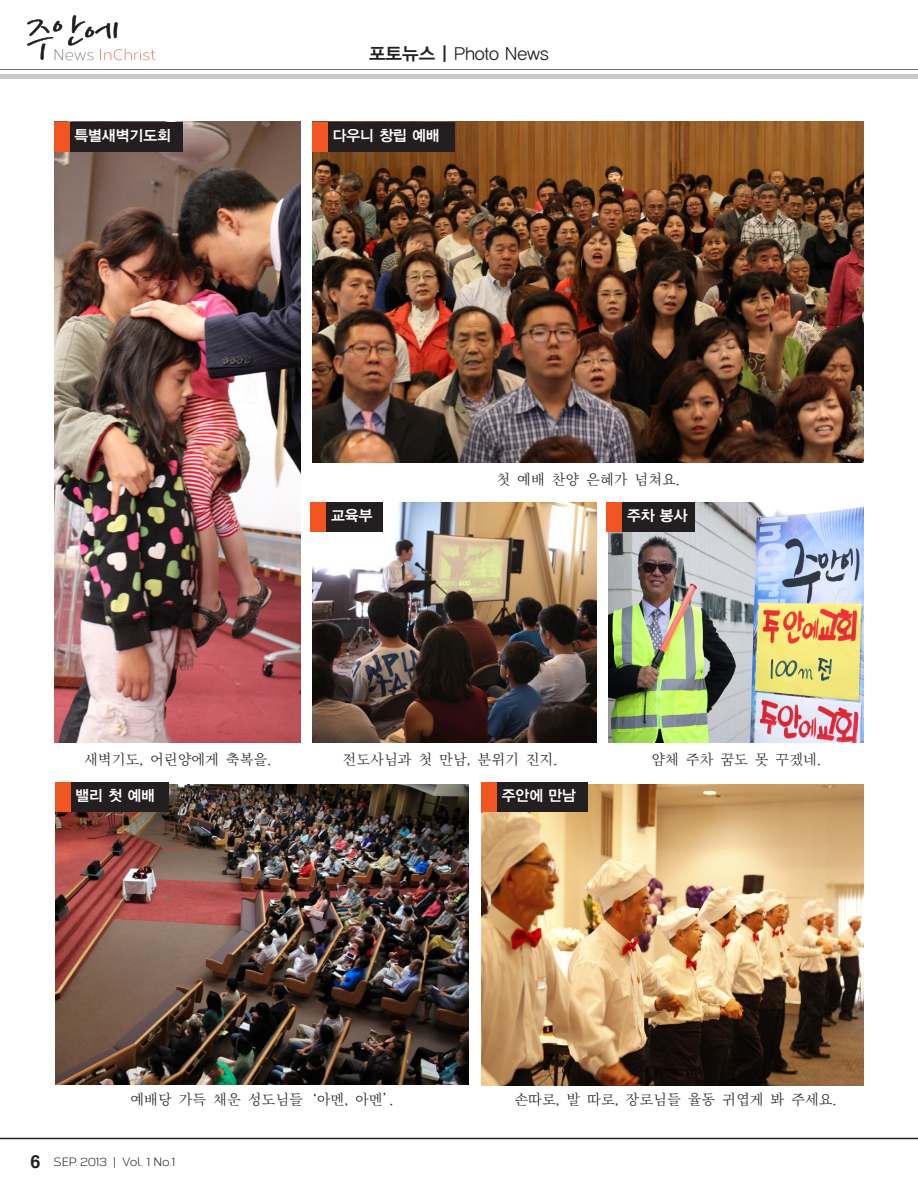
<style>
.page{position:relative;width:918px;height:1188px;background:#fff}
.page>*{position:absolute;margin:0;border:0;box-sizing:border-box;transform-origin:0 0}
.t1{font:18px "YDIYGO320";color:#231f20}
.t2{font:15px "Jahsmv 50";color:#231f20}
.t3{font:15px "YDIYGO340";color:#fff}
.t4{font:12px "Corbert";letter-spacing:-.01em;color:#231f20}
.s1{font-family:"YDIYGO340"}
.s2{font-family:"Helvetica";font-weight:700;font-size:18px}
</style>
<div class="page">
<hr style="left:0;top:69px;width:918px;height:1px;background:#231f20">
<svg style="left:27px;top:15px;width:128px;height:45px"></svg>
<div style="left:0;top:74px;width:918px;height:5px;background:#c9c9c9"></div>
<hr style="left:0;top:1138px;width:918px;height:1px;background:#231f20">
<img style="left:55px;top:784px;width:414px;height:300px">
<img style="left:608px;top:503px;width:256px;height:239px">
<img style="left:312px;top:122px;width:552px;height:340px">
<img style="left:481px;top:784px;width:383px;height:302px">
<img style="left:54px;top:122px;width:246px;height:620px">
<img style="left:312px;top:503px;width:285px;height:239px">
<div style="left:54px;top:122px;width:129px;height:29px;background:#231f20"></div>
<div style="left:312px;top:122px;width:143px;height:29px;background:#231f20"></div>
<div style="left:311px;top:502px;width:72px;height:30px;background:#231f20"></div>
<div style="left:55px;top:782px;width:113px;height:29px;background:#231f20"></div>
<div style="left:607px;top:502px;width:88px;height:29px;background:#231f20"></div>
<div style="left:481px;top:782px;width:107px;height:29px;background:#231f20"></div>
<div style="left:54px;top:122px;width:15px;height:29px;background:#f15622"></div>
<div style="left:312px;top:122px;width:15px;height:29px;background:#f15622"></div>
<div style="left:311px;top:502px;width:15px;height:29px;background:#f15622"></div>
<div style="left:55px;top:782px;width:15px;height:29px;background:#f15622"></div>
<div style="left:607px;top:502px;width:15px;height:29px;background:#f15622"></div>
<div style="left:481px;top:782px;width:15px;height:29px;background:#f15622"></div>
<p class="t1" style="left:369px;top:43px;width:181px"><span class="s1">포토뉴스 |</span> Photo News</p>
<p class="t3" style="left:74px;top:127px;width:98px">특별새벽기도회</p>
<p class="t3" style="left:333px;top:127px;width:109px">다우니 창립 예배</p>
<p class="t3" style="left:331px;top:507px;width:43px">교육부</p>
<p class="t2" style="left:497px;top:472px;width:185px">첫 예배 찬양 은혜가 넘쳐요.</p>
<p class="t3" style="left:627px;top:507px;width:62px">주차 봉사</p>
<p class="t2" style="left:84px;top:752px;width:189px">새벽기도, 어린양에게 축복을.</p>
<p class="t2" style="left:343px;top:752px;width:216px">전도사님과 첫 만남, 분위기 진지.</p>
<p class="t2" style="left:651px;top:752px;width:171px">얌체 주차 꿈도 못 꾸겠네.</p>
<p class="t3" style="left:76px;top:787px;width:81px">밸리 첫 예배</p>
<p class="t3" style="left:502px;top:787px;width:76px">주안에 만남</p>
<p class="t2" style="left:130px;top:1092px;width:264px">예배당 가득 채운 성도님들 ‘아멘, 아멘’.</p>
<p class="t2" style="left:515px;top:1092px;width:323px">손따로, 발 따로, 장로님들 율동 귀엽게 봐 주세요.</p>
<p class="t4" style="left:30px;top:1153px;width:147px"><span class="s2">6</span> SEP. 2013 | Vol. 1 No.1</p>
</div>
